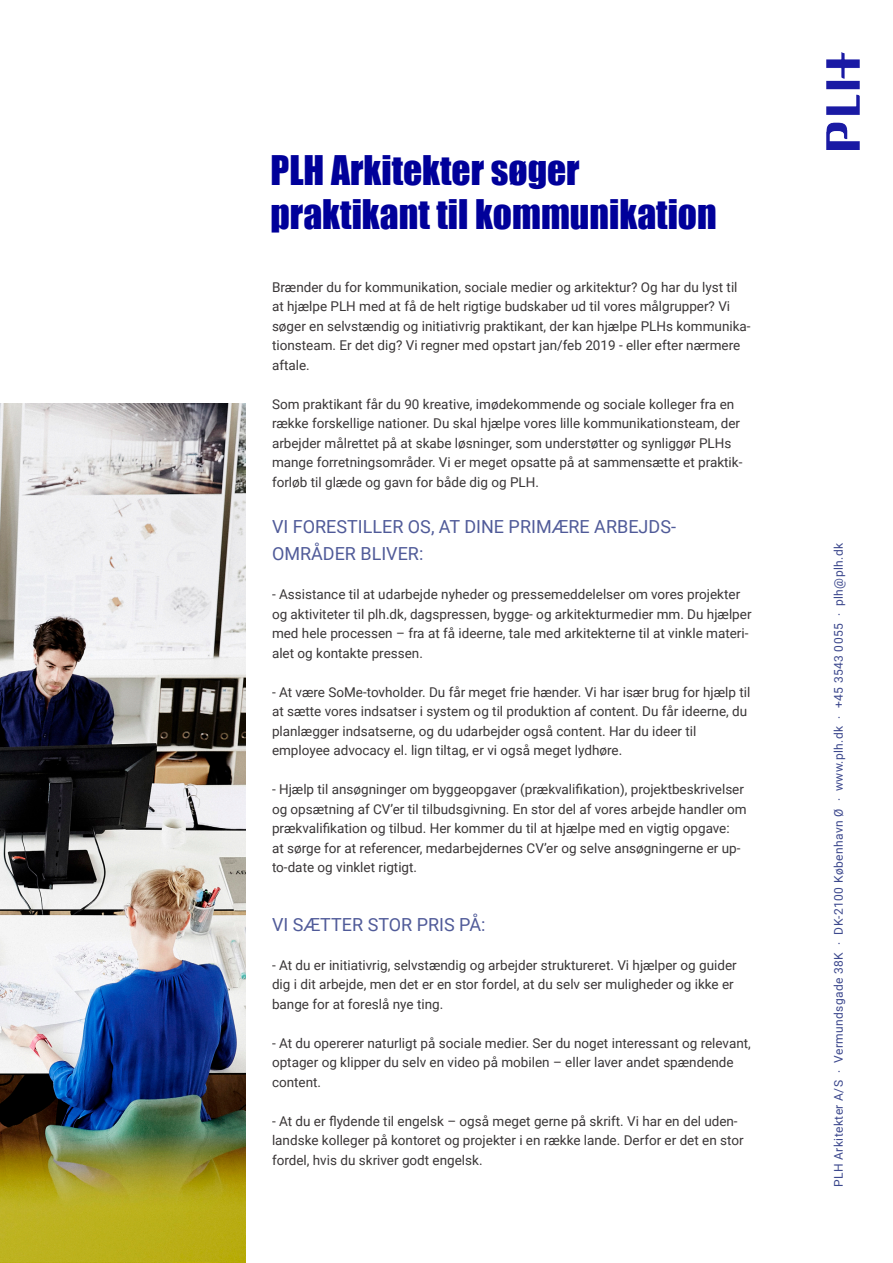
<style>
.page{position:relative;width:893px;height:1263px;background:#fff}
.page>*{position:absolute;margin:0;border:0;box-sizing:border-box;transform-origin:0 0}
.t1{font:37.5px/43.5px "Impact";color:#00009a}
.t2{font:18px/27px "Roboto";color:#3c488d}
.t3{font:13.5px/19.5px "Roboto";color:#231f20}
.t4{font:12px "Roboto";letter-spacing:.035em;color:#3c488d}
</style>
<div class="page">
<img style="left:827px;top:52px;width:33px;height:98px">
<img style="left:0;top:403px;width:246px;height:860px">
<p class="t1" style="left:270px;top:148px;width:448px">PLH Arkitekter søger praktikant til kommunikation</p>
<p class="t3" style="left:272px;top:276px;width:480px">Brænder du for kommunikation, sociale medier og arkitektur? Og har du lyst til at hjælpe PLH med at få de helt rigtige budskaber ud til vores målgrupper? Vi søger en selvstændig og initiativrig praktikant, der kan hjælpe PLHs kommunika&shy;tionsteam. Er det dig? Vi regner med opstart jan/feb 2019 - eller efter nærmere aftale.</p>
<p class="t3" style="left:272px;top:393px;width:472px">Som praktikant får du 90 kreative, imødekommende og sociale kolleger fra en række forskellige nationer. Du skal hjælpe vores lille kommunikationsteam, der arbejder målrettet på at skabe løsninger, som understøtter og synliggør PLHs mange forretningsområder. Vi er meget opsatte på at sammensætte et praktik&shy;forløb til glæde og gavn for både dig og PLH.</p>
<h2 class="t2" style="left:272px;top:512px;width:405px">VI FORESTILLER OS, AT DINE PRIMÆRE ARBEJDS-<br>OMRÅDER BLIVER:</h2>
<p class="t3" style="left:272px;top:584px;width:481px">- Assistance til at udarbejde nyheder og pressemeddelelser om vores projekter og aktiviteter til plh.dk, dagspressen, bygge- og arkitekturmedier mm. Du hjælper med hele processen – fra at få ideerne, tale med arkitekterne til at vinkle materi&shy;alet og kontakte pressen.</p>
<p class="t3" style="left:272px;top:681px;width:480px">- At være SoMe-tovholder. Du får meget frie hænder. Vi har især brug for hjælp til at sætte vores indsatser i system og til produktion af content. Du får ideerne, du planlægger indsatserne, og du udarbejder også content. Har du ideer til employee advocacy el. lign tiltag, er vi også meget lydhøre.</p>
<p class="t3" style="left:272px;top:779px;width:476px">- Hjælp til ansøgninger om byggeopgaver (prækvalifikation), projektbeskrivelser og opsætning af CV’er til tilbudsgivning. En stor del af vores arbejde handler om prækvalifikation og tilbud. Her kommer du til at hjælpe med en vigtig opgave:<br>at sørge for at referencer, medarbejdernes CV’er og selve ansøgningerne er up&shy;to-date og vinklet rigtigt.</p>
<h2 class="t2" style="left:272px;top:910px;width:215px">VI SÆTTER STOR PRIS PÅ:</h2>
<p class="t3" style="left:272px;top:954px;width:466px">- At du er initiativrig, selvstændig og arbejder struktureret. Vi hjælper og guider dig i dit arbejde, men det er en stor fordel, at du selv ser muligheder og ikke er bange for at foreslå nye ting.</p>
<p class="t3" style="left:272px;top:1032px;width:480px">- At du opererer naturligt på sociale medier. Ser du noget interessant og relevant, optager og klipper du selv en video på mobilen – eller laver andet spændende content.</p>
<p class="t3" style="left:272px;top:1110px;width:473px">- At du er flydende til engelsk – også meget gerne på skrift. Vi har en del uden&shy;landske kolleger på kontoret og projekter i en række lande. Derfor er det en stor fordel, hvis du skriver godt engelsk.</p>
<p class="t4" style="left:830px;top:1187px;width:645px;rotate:-90deg">PLH Arkitekter A/S . Vermundsgade 38K . DK-2100 København Ø . www.plh.dk . +45 3543 0055 . plh@plh.dk</p>
</div>
